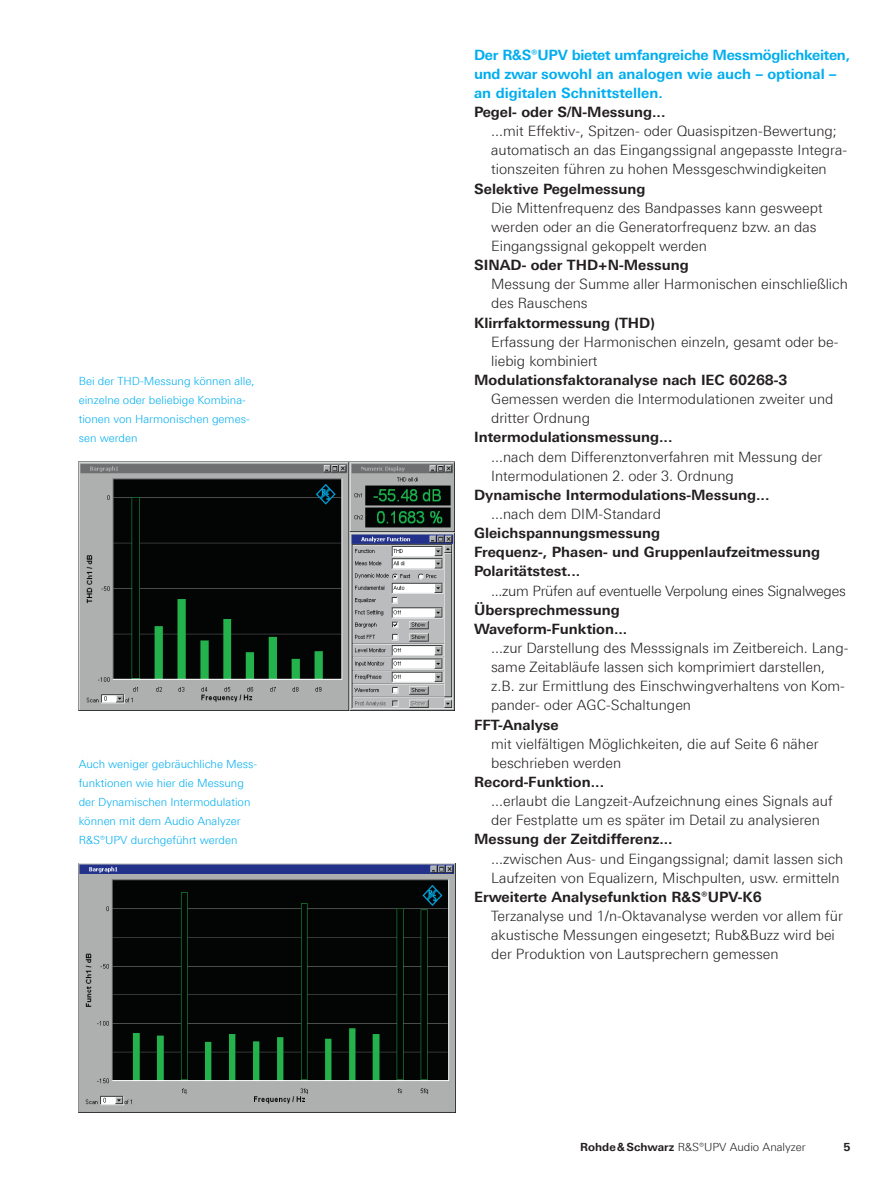
<style>
.page{position:relative;width:893px;height:1191px;background:#fff}
.page>*{position:absolute;margin:0;border:0;box-sizing:border-box;transform-origin:0 0}
.t1{font:300 14.25px/19.2px "Linotype Univers 330";color:#231f20}
.t2{font:700 14.25px/19.2px "Linotype Univers 630";color:#231f20}
.t3{font:700 14.25px/19.2px "Linotype Univers 630";color:#00aeef}
.t4{font:300 14.25px "Linotype Univers 330";letter-spacing:-.02em;color:#231f20}
.t5{font:300 11.25px/19.2px "Linotype Univers 330";color:#00aeef}
.t6{font:300 11.25px "Linotype Univers 330";color:#231f20}
.t7{font:700 11.25px "Linotype Univers 630";color:#231f20}
.s1{font-family:"Linotype Univers 630";font-weight:700}
</style>
<div class="page">
<img style="left:79px;top:863px;width:376px;height:249px">
<img style="left:79px;top:461px;width:375px;height:249px">
<p class="t5" style="left:79px;top:371px;width:177px">Bei der THD-Messung können alle, einzelne oder beliebige Kombina&shy;tionen von Harmonischen gemes&shy;sen werden</p>
<p class="t5" style="left:79px;top:754px;width:180px">Auch weniger gebräuchliche Mess&shy;funktionen wie hier die Messung der Dynamischen Intermodulation können mit dem Audio Analyzer<br>R&amp;S®UPV durchgeführt werden</p>
<p class="t3" style="left:474px;top:45px;width:378px">Der R&amp;S®UPV bietet umfangreiche Messmöglichkeiten, und zwar sowohl an analogen wie auch – optional – an digitalen Schnittstellen.</p>
<p class="t2" style="left:474px;top:102px;width:193px">Pegel- oder S/N-Messung...</p>
<p class="t1" style="left:491px;top:121px;width:358px">...mit Effektiv-, Spitzen- oder Quasispitzen-Bewertung; automatisch an das Eingangssignal angepasste Integra&shy;tionszeiten führen zu hohen Messgeschwindigkeiten</p>
<p class="t2" style="left:474px;top:179px;width:173px">Selektive Pegelmessung</p>
<p class="t1" style="left:491px;top:198px;width:333px">Die Mittenfrequenz des Bandpasses kann gesweept werden oder an die Generatorfrequenz bzw. an das<br>Eingangssignal gekoppelt werden</p>
<p class="t2" style="left:474px;top:255px;width:216px">SINAD- oder THD+N-Messung</p>
<p class="t1" style="left:491px;top:274px;width:358px">Messung der Summe aller Harmonischen einschließlich des Rauschens</p>
<p class="t2" style="left:474px;top:313px;width:182px">Klirrfaktormessung (THD)</p>
<p class="t1" style="left:491px;top:332px;width:349px">Erfassung der Harmonischen einzeln, gesamt oder be&shy;liebig kombiniert</p>
<p class="t2" style="left:474px;top:370px;width:315px">Modulationsfaktoranalyse nach IEC 60268-3</p>
<p class="t1" style="left:491px;top:389px;width:344px">Gemessen werden die Intermodulationen zweiter und dritter Ordnung</p>
<p class="t2" style="left:474px;top:428px;width:200px">Intermodulationsmessung...</p>
<p class="t1" style="left:491px;top:447px;width:333px">...nach dem Differenztonverfahren mit Messung der<br>Intermodulationen 2. oder 3. Ordnung</p>
<p class="t2" style="left:474px;top:485px;width:297px">Dynamische Intermodulations-Messung...</p>
<p class="t1" style="left:491px;top:504px;width:171px">...nach dem DIM-Standard</p>
<p class="t2" style="left:474px;top:523px;width:347px">Gleichspannungsmessung<br>Frequenz-, Phasen- und Gruppenlaufzeitmessung<br>Polaritätstest...</p>
<p class="t4" style="left:491px;top:582px;width:356px">...zum Prüfen auf eventuelle Verpolung eines Signalweges</p>
<p class="t2" style="left:474px;top:600px;width:155px">Übersprechmessung<br>Waveform-Funktion...</p>
<p class="t1" style="left:491px;top:638px;width:359px">...zur Darstellung des Messsignals im Zeitbereich. Lang&shy;same Zeitabläufe lassen sich komprimiert darstellen, z.B. zur Ermittlung des Einschwingverhaltens von Kom&shy;pander- oder AGC-Schaltungen</p>
<p class="t2" style="left:474px;top:715px;width:86px">FFT-Analyse</p>
<p class="t1" style="left:491px;top:734px;width:329px">mit vielfältigen Möglichkeiten, die auf Seite 6 näher beschrieben werden</p>
<p class="t2" style="left:474px;top:772px;width:132px">Record-Funktion...</p>
<p class="t1" style="left:491px;top:791px;width:343px">...erlaubt die Langzeit-Aufzeichnung eines Signals auf der Festplatte um es später im Detail zu analysieren</p>
<p class="t2" style="left:474px;top:829px;width:200px">Messung der Zeitdifferenz...</p>
<p class="t1" style="left:491px;top:849px;width:354px">...zwischen Aus- und Eingangssignal; damit lassen sich<br>Laufzeiten von Equalizern, Mischpulten, usw. ermitteln</p>
<p class="t2" style="left:474px;top:887px;width:289px">Erweiterte Analysefunktion R&amp;S®UPV-K6</p>
<p class="t1" style="left:491px;top:906px;width:353px">Terzanalyse und 1/n-Oktavanalyse werden vor allem für akustische Messungen eingesetzt; Rub&amp;Buzz wird bei der Produktion von Lautsprechern gemessen</p>
<p class="t6" style="left:580px;top:1140px;width:227px"><span class="s1">Rohde&amp;Schwarz</span> R&amp;S®UPV Audio Analyzer</p>
<p class="t7" style="left:843px;top:1139px;width:9px">5</p>
</div>
